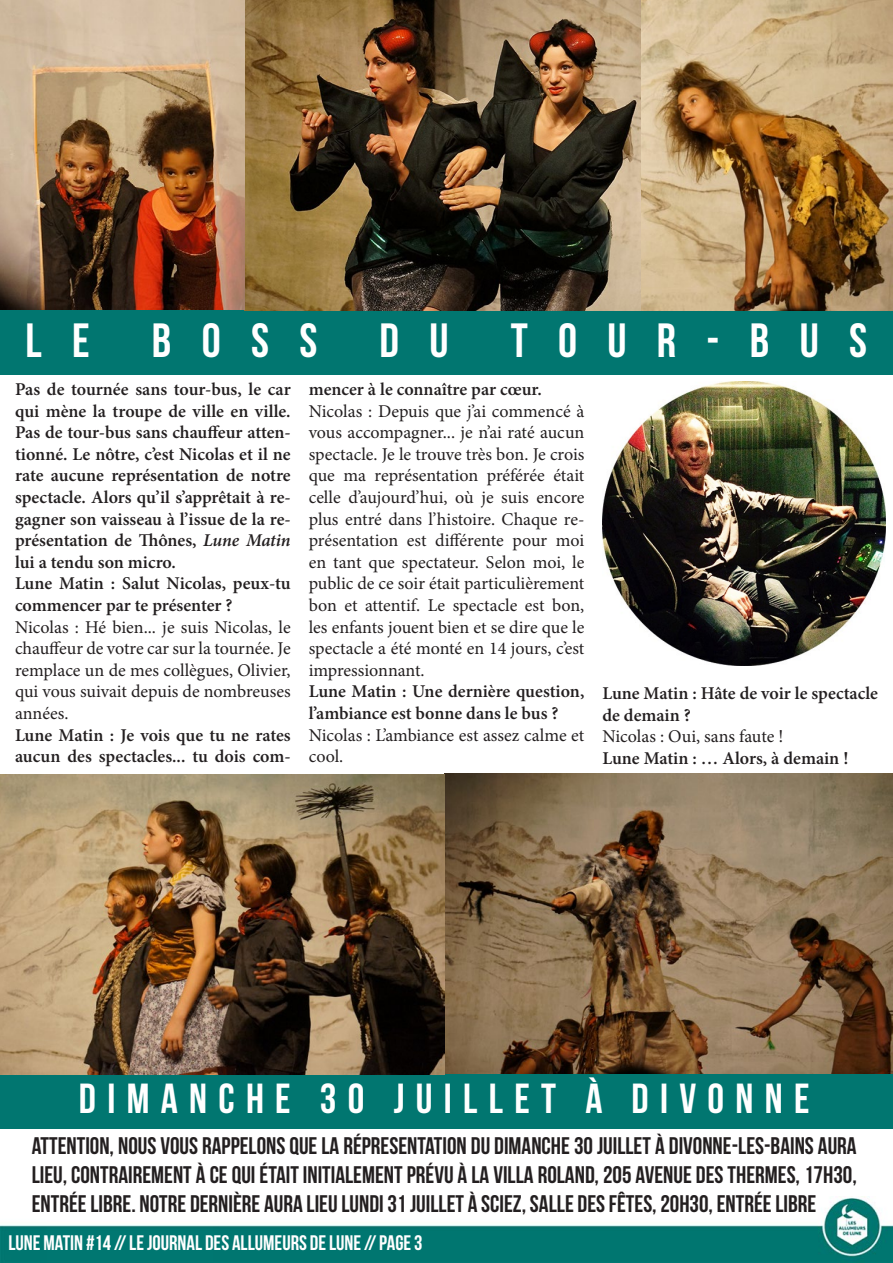
<style>
.page{position:relative;width:893px;height:1263px;background:#fff}
.page>*{position:absolute;margin:0;border:0;box-sizing:border-box;transform-origin:0 0}
.t1{font:48px "Bebas Neue";letter-spacing:.63em;color:#fff}
.t2{font:42px "Bebas Neue";letter-spacing:.27em;color:#fff}
.t3{font:24px/28.8px "Bebas Neue";color:#231f20;text-align:justify}
.t4{font:21px "Bebas Neue";color:#fff}
.t5{font:18px/21.6px "Minion Pro";color:#231f20;text-align:justify}
.t6{font:600 18px/21.6px "Minion Pro";color:#231f20}
.s1{font-style:italic}
</style>
<div class="page">
<div style="left:0;top:0;width:893px;height:374px;background:#017670"></div>
<img style="left:0;top:1197px;width:893px;height:66px">
<img style="left:0;top:0;width:641px;height:310px">
<img style="left:602px;top:382px;width:283px;height:283px">
<img style="left:0;top:774px;width:892px;height:300px">
<div style="left:0;top:1074px;width:893px;height:55px;background:#017670"></div>
<img style="left:641px;top:0;width:252px;height:310px">
<h1 class="t1" style="left:26px;top:314px;width:66px">L E</h1>
<h1 class="t1" style="left:152px;top:314px;width:167px">BOSS</h1>
<h1 class="t1" style="left:380px;top:314px;width:71px">D U</h1>
<h1 class="t1" style="left:511px;top:314px;width:358px">TOUR-BUS</h1>
<p class="t6" style="left:15px;top:378px;width:277px">Pas de tournée sans tour-bus, le car qui mène la troupe de ville en ville.<br>Pas de tour-bus sans chauffeur atten&shy;tionné. Le nôtre, c’est Nicolas et il ne rate aucune représentation de notre spectacle. Alors qu’il s’apprêtait à re&shy;gagner son vaisseau à l’issue de la re&shy;présentation de Thônes, <span class="s1">Lune Matin </span>lui a tendu son micro.<br>Lune Matin : Salut Nicolas, peux-tu commencer par te présenter ?</p>
<p class="t5" style="left:15px;top:616px;width:277px">Nicolas : Hé bien... je suis Nicolas, le chauffeur de votre car sur la tournée. Je remplace un de mes collègues, Olivier, qui vous suivait depuis de nombreuses années.</p>
<p class="t6" style="left:15px;top:724px;width:277px">Lune Matin : Je vois que tu ne rates aucun des spectacles... tu dois com-</p>
<p class="t6" style="left:309px;top:378px;width:235px">mencer à le connaître par cœur.</p>
<p class="t5" style="left:309px;top:400px;width:277px">Nicolas : Depuis que j’ai commencé à vous accompagner... je n’ai raté aucun spectacle. Je le trouve très bon. Je crois que ma représentation préférée était celle d’aujourd’hui, où je suis encore plus entré dans l’histoire. Chaque re&shy;présentation est différente pour moi en tant que spectateur. Selon moi, le public de ce soir était particulièrement bon et attentif. Le spectacle est bon, les enfants jouent bien et se dire que le spectacle a été monté en 14 jours, c’est impressionnant.</p>
<p class="t6" style="left:309px;top:681px;width:277px">Lune Matin : Une dernière question, l’ambiance est bonne dans le bus ?</p>
<p class="t5" style="left:309px;top:724px;width:277px">Nicolas : L’ambiance est assez calme et cool.</p>
<p class="t6" style="left:602px;top:682px;width:277px">Lune Matin : Hâte de voir le spectacle de demain ?</p>
<p class="t5" style="left:602px;top:726px;width:182px">Nicolas : Oui, sans faute !</p>
<p class="t6" style="left:602px;top:747px;width:247px">Lune Matin : … Alors, à demain !</p>
<h2 class="t2" style="left:79px;top:1075px;width:732px">DIMANCHE 30 JUILLET À DIVONNE</h2>
<p class="t3" style="left:32px;top:1131px;width:827px">ATTENTION, NOUS VOUS RAPPELONS QUE LA RÉPRESENTATION DU DIMANCHE 30 JUILLET À DIVONNE-LES-BAINS AURA LIEU, CONTRAIREMENT À CE QUI ÉTAIT INITIALEMENT PRÉVU À LA VILLA ROLAND, 205 AVENUE DES THERMES, 17H30, ENTRÉE LIBRE. NOTRE DERNIÈRE AURA LIEU LUNDI 31 JUILLET À SCIEZ, SALLE DES FÊTES, 20H30, ENTRÉE LIBRE</p>
<p class="t4" style="left:9px;top:1231px;width:416px">LUNE MATIN #14 // LE JOURNAL DES ALLUMEURS DE LUNE // PAGE 3</p>
</div>
